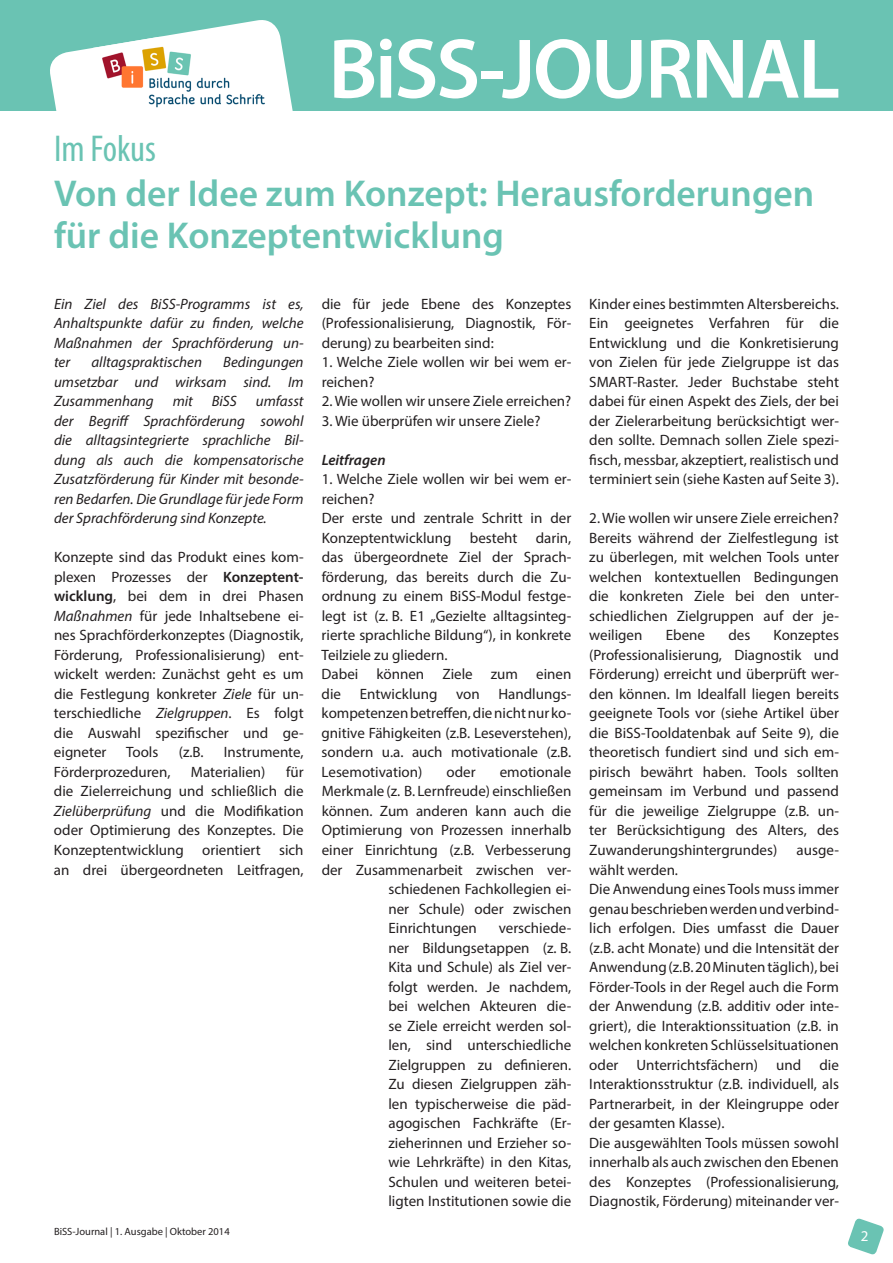
<style>
.page{position:relative;width:893px;height:1263px;background:#fff}
.page>*{position:absolute;margin:0;border:0;box-sizing:border-box;transform-origin:0 0}
.t1{font:600 85.5px "Myriad Pro";letter-spacing:-.03em;color:#fff}
.BiSS_Head_1{font:600 37.5px/42px "Myriad Pro";color:#6ac3b3}
.BiSS_Head_1-2{font:condensed 37.5px "Myriad Pro";color:#6ac3b3}
.BiSS_Body{font:15px/19.5px "Myriad Pro";color:#231f20;text-align:justify}
.BiSS_Body-2{font:italic 15px/19.5px "Myriad Pro";color:#231f20;text-align:justify}
.BiSS_Body-3{font:italic 600 15px "Myriad Pro";color:#231f20}
.t2{font:15px "Myriad Pro";color:#fff}
.t3{font:10.5px "Myriad Pro";color:#231f20}
.s1{font-weight:600}
.s2{font-style:italic}
</style>
<div class="page">
<svg style="left:848px;top:1218px;width:36px;height:37px"></svg>
<div style="left:0;top:0;width:893px;height:111px;background:#6ac3b3"></div>
<svg style="left:50px;top:20px;width:243px;height:91px"></svg>
<img style="left:93px;top:37px;width:182px;height:74px">
<p class="BiSS_Head_1-2" style="left:54px;top:126px;width:104px">Im Fokus</p>
<h1 class="t1" style="left:328px;top:15px;width:513px">BiSS-JOURNAL</h1>
<p class="BiSS_Head_1" style="left:54px;top:172px;width:762px">Von der Idee zum Konzept: Herausforderungen für die Konzeptentwicklung</p>
<p class="BiSS_Body-2" style="left:54px;top:294px;width:251px">Ein Ziel des BiSS-Programms ist es, Anhaltspunkte dafür zu finden, welche Maßnahmen der Sprachförderung un&shy;ter</p>
<p class="BiSS_Body-2" style="left:54px;top:352px;width:251px;text-indent:169px">Bedingungen umsetzbar und wirksam sind. Im Zusammenhang</p>
<p class="BiSS_Body-2" style="left:91px;top:352px;width:112px">alltagspraktischen</p>
<p class="BiSS_Body-2" style="left:54px;top:391px;width:251px;text-indent:202px">umfasst der Begriff Sprachförderung sowohl die alltagsintegrierte sprachliche Bil&shy;dung als auch die kompensatorische Zusatzförderung für Kinder mit besonde&shy;ren Bedarfen. Die Grundlage für jede Form der Sprachförderung sind Konzepte.</p>
<p class="BiSS_Body" style="left:54px;top:547px;width:251px">Konzepte sind das Produkt eines kom-</p>
<p class="BiSS_Body" style="left:54px;top:567px;width:251px">plexen Prozesses der <span class="s1">Konzeptent&shy;wicklung</span>, bei dem in drei Phasen <span class="s2">Maßnahmen</span> für jede Inhaltsebene ei&shy;nes Sprachförderkonzeptes (Diagnostik, Förderung, Professionalisierung) ent&shy;wickelt werden: Zunächst geht es um die Festlegung konkreter <span class="s2">Ziele</span> für un&shy;terschiedliche <span class="s2">Zielgruppen</span>. Es folgt die Auswahl spezifischer und ge&shy;eigneter</p>
<p class="BiSS_Body-2" style="left:173px;top:391px;width:22px">mit</p>
<p class="BiSS_Body-2" style="left:212px;top:391px;width:27px">BiSS</p>
<p class="BiSS_Body" style="left:126px;top:742px;width:34px">Tools</p>
<p class="BiSS_Body" style="left:179px;top:742px;width:26px">(z.B.</p>
<p class="BiSS_Body" style="left:224px;top:742px;width:81px">Instrumente,</p>
<p class="BiSS_Body" style="left:54px;top:762px;width:118px">Förderprozeduren,</p>
<p class="BiSS_Body" style="left:191px;top:762px;width:76px">Materialien)</p>
<p class="BiSS_Body" style="left:54px;top:762px;width:251px;text-indent:232px">für die Zielerreichung und schließlich die <span class="s2">Zielüberprüfung</span> und die Modifikation oder Optimierung des Konzeptes. Die Konzeptentwicklung orientiert sich an drei übergeordneten Leitfragen,</p>
<p class="t3" style="left:54px;top:1224px;width:177px">BiSS-Journal | 1. Ausgabe | Oktober 2014</p>
<p class="BiSS_Body" style="left:322px;top:294px;width:251px">die für jede Ebene des Konzeptes (Professionalisierung, Diagnostik, För&shy;derung) zu bearbeiten sind:</p>
<p class="BiSS_Body" style="left:322px;top:352px;width:251px">1. Welche Ziele wollen wir bei wem er&shy;reichen?</p>
<p class="BiSS_Body" style="left:322px;top:391px;width:251px">2. Wie wollen wir unsere Ziele erreichen?</p>
<p class="BiSS_Body" style="left:322px;top:411px;width:220px">3. Wie überprüfen wir unsere Ziele?</p>
<p class="BiSS_Body-3" style="left:322px;top:450px;width:65px">Leitfragen</p>
<p class="BiSS_Body" style="left:322px;top:469px;width:251px">1. Welche Ziele wollen wir bei wem er&shy;reichen?</p>
<p class="BiSS_Body" style="left:322px;top:508px;width:251px">Der erste und zentrale Schritt in der Konzeptentwicklung besteht darin, das übergeordnete Ziel der Sprach&shy;förderung, das bereits durch die Zu&shy;ordnung zu einem BiSS-Modul festge&shy;legt ist (z. B. E1 „Gezielte alltagsinteg&shy;rierte sprachliche Bildung“), in konkrete Teilziele zu gliedern.</p>
<p class="BiSS_Body" style="left:322px;top:664px;width:251px">Dabei können Ziele zum einen die Entwicklung von Handlungs&shy;kompetenzen betreffen, die nicht nur ko&shy;gnitive Fähigkeiten (z.B. Leseverstehen), sondern u.a. auch motivationale (z.B.<br>Lesemotivation)</p>
<p class="BiSS_Body" style="left:446px;top:762px;width:31px">oder</p>
<p class="BiSS_Body" style="left:500px;top:762px;width:73px">emotionale</p>
<p class="BiSS_Body" style="left:322px;top:781px;width:251px">Merkmale (z. B. Lernfreude) einschließen</p>
<p class="BiSS_Body" style="left:322px;top:801px;width:251px">können. Zum anderen kann auch die</p>
<p class="BiSS_Body" style="left:322px;top:820px;width:251px">Optimierung von Prozessen innerhalb</p>
<p class="BiSS_Body" style="left:322px;top:840px;width:251px">einer Einrichtung (z.B. Verbesserung</p>
<p class="BiSS_Body" style="left:322px;top:859px;width:251px">der Zusammenarbeit zwischen ver-</p>
<p class="BiSS_Body" style="left:388px;top:879px;width:184px">schiedenen Fachkollegien ei-</p>
<p class="BiSS_Body" style="left:388px;top:898px;width:184px">ner Schule) oder zwischen</p>
<p class="BiSS_Body" style="left:388px;top:918px;width:90px">Einrichtungen</p>
<p class="BiSS_Body" style="left:388px;top:918px;width:184px;text-indent:110px">verschiede&shy;ner Bildungsetappen (z. B.<br>Kita und Schule) als Ziel ver&shy;folgt werden. Je nachdem, bei welchen Akteuren die&shy;se Ziele erreicht werden sol&shy;len, sind unterschiedliche Zielgruppen zu definieren.<br>Zu diesen Zielgruppen zäh&shy;len typischerweise die päd&shy;agogischen Fachkräfte (Er&shy;zieherinnen und Erzieher so&shy;wie Lehrkräfte) in den Kitas, Schulen und weiteren betei&shy;ligten Institutionen sowie die</p>
<p class="BiSS_Body" style="left:589px;top:294px;width:251px">Kinder eines bestimmten Altersbereichs.</p>
<p class="BiSS_Body" style="left:589px;top:313px;width:251px">Ein geeignetes Verfahren für die Entwicklung und die Konkretisierung von Zielen für jede Zielgruppe ist das SMART-Raster. Jeder Buchstabe steht dabei für einen Aspekt des Ziels, der bei der Zielerarbeitung berücksichtigt wer&shy;den sollte. Demnach sollen Ziele spezi&shy;fisch, messbar, akzeptiert, realistisch und terminiert sein (siehe Kasten auf Seite 3).</p>
<p class="BiSS_Body" style="left:589px;top:508px;width:251px">2. Wie wollen wir unsere Ziele erreichen?</p>
<p class="BiSS_Body" style="left:589px;top:528px;width:251px">Bereits während der Zielfestlegung ist zu überlegen, mit welchen Tools unter welchen kontextuellen Bedingungen die konkreten Ziele bei den unter&shy;schiedlichen Zielgruppen auf der je&shy;weiligen</p>
<p class="BiSS_Body" style="left:666px;top:625px;width:41px">Ebene</p>
<p class="BiSS_Body" style="left:728px;top:625px;width:23px">des</p>
<p class="BiSS_Body" style="left:589px;top:625px;width:251px;text-indent:184px">Konzeptes (Professionalisierung, Diagnostik und Förderung) erreicht und überprüft wer&shy;den können. Im Idealfall liegen bereits geeignete Tools vor (siehe Artikel über die BiSS-Tooldatenbak auf Seite 9), die theoretisch fundiert sind und sich em&shy;pirisch bewährt haben. Tools sollten gemeinsam im Verbund und passend für die jeweilige Zielgruppe (z.B. un&shy;ter Berücksichtigung des Alters, des Zuwanderungshintergrundes)</p>
<p class="BiSS_Body" style="left:797px;top:840px;width:44px">ausge-</p>
<p class="BiSS_Body" style="left:589px;top:859px;width:90px">wählt werden.</p>
<p class="BiSS_Body" style="left:589px;top:879px;width:251px">Die Anwendung eines Tools muss immer genau beschrieben werden und verbind&shy;lich erfolgen. Dies umfasst die Dauer (z.B. acht Monate) und die Intensität der Anwendung (z.B. 20 Minuten täglich), bei Förder-Tools in der Regel auch die Form der Anwendung (z.B. additiv oder inte&shy;griert), die Interaktionssituation (z.B. in welchen konkreten Schlüsselsituationen oder Unterrichtsfächern) und die Interaktionsstruktur (z.B. individuell, als Partnerarbeit, in der Kleingruppe oder der gesamten Klasse).</p>
<p class="BiSS_Body" style="left:589px;top:1132px;width:251px">Die ausgewählten Tools müssen sowohl innerhalb als auch zwischen den Ebenen des Konzeptes (Professionalisierung, Diagnostik, Förderung) miteinander ver-</p>
<p class="t2" style="left:861px;top:1227px;width:9px">2</p>
</div>
